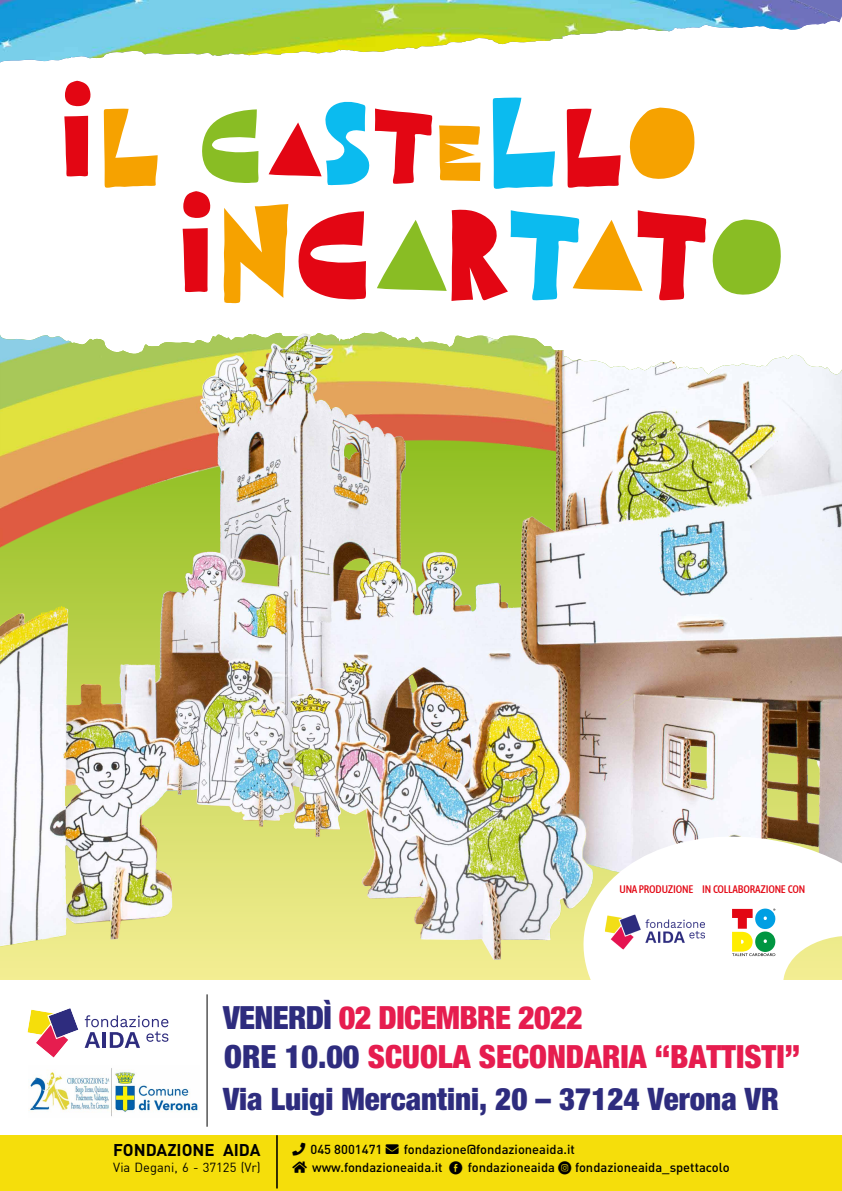
<style>
.page{position:relative;width:842px;height:1191px;background:#fff}
.page>*{position:absolute;margin:0;border:0;box-sizing:border-box;transform-origin:0 0}
.t1{font:129.2px "West Side";letter-spacing:.03em;color:#e30613}
.t2{font:108px "West Side";color:#e30613}
.t3{font:32px/38.4px "Helvetica Neue LT 97 Blk Cn";color:#e61d4f}
.t4{font:31px "Helvetica Neue LT 97 Blk Cn";color:#2e2c7e}
.t5{font:700 16.8px "DIN";color:#000}
.t6{font:500 12.9px "DIN Pro";color:#000}
.t7{font:12.9px "DIN";color:#000}
.t8{font:500 10.9px "Asap Condensed";letter-spacing:-.02em;color:#e30613}
.s1{font-size:122.5px}
.s2{color:#f6a200}
.s3{color:#89bd24}
.s4{font-size:98px}
.s5{color:#0bbbef}
.s6{font-size:89.1px;color:#f6a200}
.s7{font-size:124.7px;color:#0bbbef}
.s8{font-size:122.5px;color:#f6a200}
.s9{color:#2e2c7e}
.s10{font-family:"Social Media Circled";font-weight:400}
</style>
<div class="page">
<img style="left:0;top:335px;width:842px;height:645px">
<img style="left:644px;top:0;width:198px;height:32px">
<img style="left:0;top:0;width:644px;height:63px">
<svg style="left:566px;top:820px;width:276px;height:160px"></svg>
<svg style="left:732px;top:908px;width:43px;height:48px"></svg>
<img style="left:603px;top:912px;width:105px;height:38px">
<img style="left:159px;top:332px;width:292px;height:192px">
<div style="left:0;top:1135px;width:842px;height:56px;background:#f5de0b"></div>
<hr style="left:276px;top:1135px;width:2px;height:53px;background:#000">
<img style="left:30px;top:1068px;width:169px;height:49px">
<svg style="left:27px;top:1008px;width:141px;height:50px"></svg>
<hr style="left:207px;top:994px;width:1px;height:132px;background:#000">
<h2 class="t2" style="left:60px;top:93px;width:639px"><span class="s1">I</span><span class="s2">L</span> <span class="s3">C</span><span class="s4">A</span><span class="s5">S</span>T<span class="s6">E</span><span class="s7">L</span>L<span class="s8">O</span></h2>
<h1 class="t1" style="left:178px;top:191px;width:607px">I<span class="s2">N</span>C<span class="s3">A</span>R<span class="s5">T</span><span class="s2">A</span>T<span class="s3">O</span></h1>
<p class="t8" style="left:619px;top:882px;width:187px">UNA PRODUZIONE IN COLLABORAZIONE CON</p>
<h3 class="t3" style="left:223px;top:998px;width:578px"><span class="s9">VENERDÌ</span> 02 DICEMBRE 2022<br><span class="s9">ORE 10.00</span> SCUOLA SECONDARIA “BATTISTI”</h3>
<h3 class="t4" style="left:223px;top:1081px;width:557px">Via Luigi Mercantini, 20 – 37124 Verona VR</h3>
<h3 class="t5" style="left:113px;top:1139px;width:149px">FONDAZIONE AIDA</h3>
<p class="t7" style="left:113px;top:1159px;width:149px">Via Degani, 6 - 37125 (Vr)</p>
<p class="t6" style="left:292px;top:1138px;width:284px">□■ 045 8001471 ■❖●□ fondazione@fondazioneaida.it</p>
<p class="t6" style="left:292px;top:1157px;width:439px">□ www.fondazioneaida.it <span class="s10">E</span> fondazioneaida <span class="s10">Q</span> fondazioneaida_spettacolo</p>
</div>
